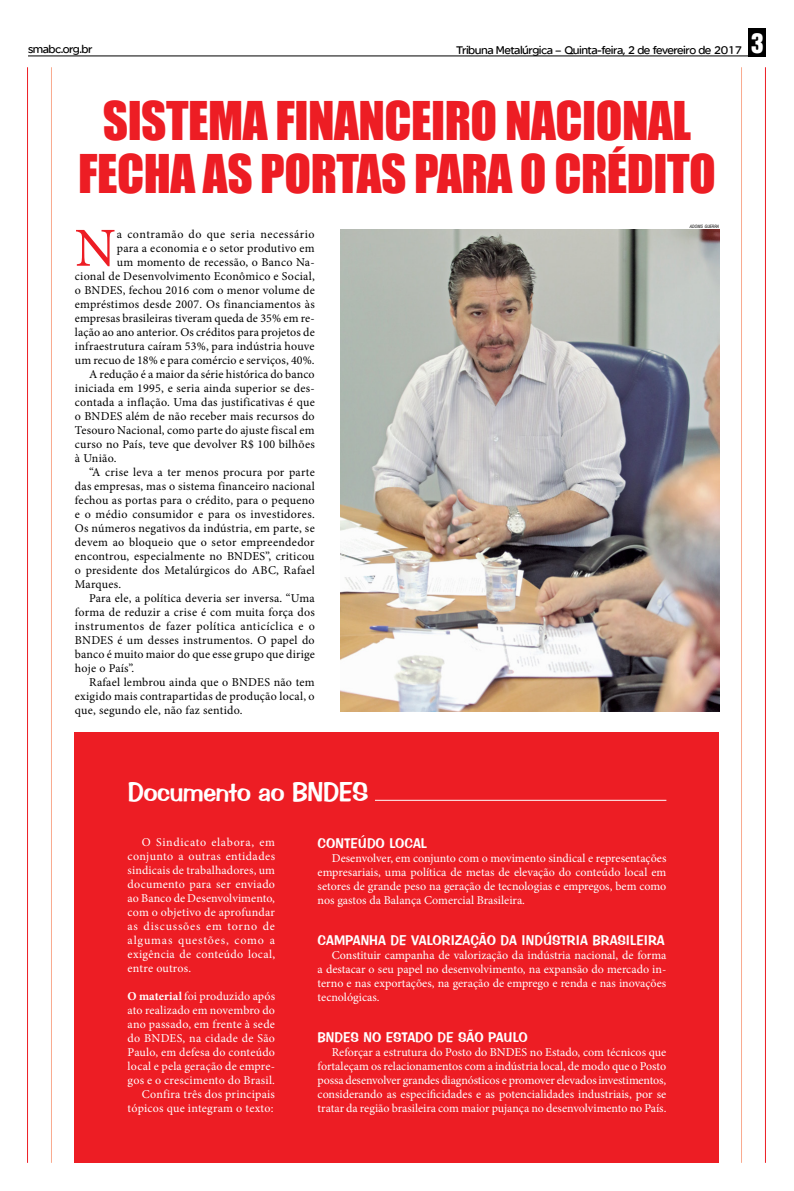
<style>
.page{position:relative;width:794px;height:1191px;background:#fff}
.page>*{position:absolute;margin:0;border:0;box-sizing:border-box;transform-origin:0 0}
.t1{font:55.1px "Minion Pro";color:#ed1d24}
.t2{font:49px/53px "Impact";letter-spacing:-.01em;color:#ed1d24;text-align:center}
.t3{font:27px "Impress BT";letter-spacing:-.03em;color:#fff}
.t4{font:14px "Impress BT";color:#fff}
.t5{font:12px "Minion Pro";letter-spacing:.02em;color:#000}
.t6{font:12px/14px "Minion Pro";letter-spacing:.01em;color:#fff;text-align:justify}
.t7{font:12px "SE Optimist Semi";letter-spacing:-.04em;color:#000}
.t8{font:12px "Minion Pro";letter-spacing:.04em;color:#000}
.t9{font:12px "Minion Pro";letter-spacing:.045em;color:#000}
.t10{font:italic condensed 4.4px "Swiss 721 BT";color:#000}
.s1{font-family:"Helvetica Inserat";font-size:25px;color:#fff}
.s2{font-weight:700}
</style>
<div class="page">
<div style="left:75px;top:733px;width:644px;height:429px;background:#ed1d24"></div>
<hr style="left:28px;top:55px;width:738px;height:1px;background:#000">
<div style="left:749px;top:28px;width:17px;height:28px;background:#000"></div>
<hr style="left:27px;top:67px;width:1px;height:1095px;background:#ed1d24">
<hr style="left:51px;top:67px;width:1px;height:1095px;background:#f9aa8f">
<hr style="left:765px;top:67px;width:1px;height:1095px;background:#ed1d24">
<hr style="left:741px;top:67px;width:1px;height:1095px;background:#f9aa8f">
<hr style="left:375px;top:800px;width:291px;height:1px;background:#fff">
<img style="left:340px;top:229px;width:379px;height:482px">
<p class="t7" style="left:28px;top:42px;width:66px">smabc.org.br</p>
<p class="t7" style="left:456px;top:43px;width:309px">Tribuna Metalúrgica – Quinta-feira, 2 de fevereiro de 2017 <span class="s1">3</span></p>
<h2 class="t2" style="left:78px;top:93px;width:639px">SISTEMA FINANCEIRO NACIONAL<br>FECHA AS PORTAS PARA O CRÉDITO</h2>
<p class="t10" style="left:690px;top:224px;width:31px">ADONIS GUERRA</p>
<h1 class="t1" style="left:75px;top:211px;width:42px">N</h1>
<p class="t9" style="left:117px;top:226px;width:199px">a contramão do que seria necessário</p>
<p class="t5" style="left:117px;top:240px;width:199px">para a economia e o setor produtivo em</p>
<p class="t5" style="left:117px;top:254px;width:199px">um momento de recessão, o Banco Na-</p>
<p class="t5" style="left:75px;top:268px;width:241px">cional de Desenvolvimento Econômico e Social,</p>
<p class="t5" style="left:75px;top:282px;width:241px">o BNDES, fechou 2016 com o menor volume de</p>
<p class="t5" style="left:75px;top:296px;width:241px">empréstimos desde 2007. Os financiamentos às</p>
<p class="t5" style="left:75px;top:310px;width:241px">empresas brasileiras tiveram queda de 35% em re-</p>
<p class="t5" style="left:75px;top:324px;width:241px">lação ao ano anterior. Os créditos para projetos de</p>
<p class="t5" style="left:75px;top:338px;width:241px">infraestrutura caíram 53%, para indústria houve</p>
<p class="t5" style="left:75px;top:352px;width:241px">um recuo de 18% e para comércio e serviços, 40%.</p>
<p class="t5" style="left:89px;top:366px;width:227px">A redução é a maior da série histórica do banco</p>
<p class="t5" style="left:75px;top:380px;width:241px">iniciada em 1995, e seria ainda superior se des-</p>
<p class="t5" style="left:75px;top:394px;width:241px">contada a inflação. Uma das justificativas é que</p>
<p class="t5" style="left:75px;top:408px;width:241px">o BNDES além de não receber mais recursos do</p>
<p class="t5" style="left:75px;top:422px;width:241px">Tesouro Nacional, como parte do ajuste fiscal em</p>
<p class="t5" style="left:75px;top:436px;width:241px">curso no País, teve que devolver R$ 100 bilhões</p>
<p class="t5" style="left:75px;top:450px;width:43px">à União.</p>
<p class="t5" style="left:89px;top:464px;width:227px">“A crise leva a ter menos procura por parte</p>
<p class="t5" style="left:75px;top:478px;width:241px">das empresas, mas o sistema financeiro nacional</p>
<p class="t5" style="left:75px;top:492px;width:241px">fechou as portas para o crédito, para o pequeno</p>
<p class="t5" style="left:75px;top:506px;width:241px">e o médio consumidor e para os investidores.</p>
<p class="t5" style="left:75px;top:520px;width:241px">Os números negativos da indústria, em parte, se</p>
<p class="t5" style="left:75px;top:534px;width:241px">devem ao bloqueio que o setor empreendedor</p>
<p class="t5" style="left:75px;top:548px;width:241px">encontrou, especialmente no BNDES”, criticou</p>
<p class="t5" style="left:75px;top:562px;width:241px">o presidente dos Metalúrgicos do ABC, Rafael</p>
<p class="t5" style="left:75px;top:576px;width:48px">Marques.</p>
<p class="t5" style="left:89px;top:590px;width:227px">Para ele, a política deveria ser inversa. “Uma</p>
<p class="t5" style="left:75px;top:604px;width:241px">forma de reduzir a crise é com muita força dos</p>
<p class="t8" style="left:75px;top:618px;width:241px">instrumentos de fazer política anticíclica e o</p>
<p class="t5" style="left:75px;top:632px;width:241px">BNDES é um desses instrumentos. O papel do</p>
<p class="t5" style="left:75px;top:646px;width:241px">banco é muito maior do que esse grupo que dirige</p>
<p class="t5" style="left:75px;top:660px;width:61px">hoje o País”.</p>
<p class="t5" style="left:89px;top:674px;width:227px">Rafael lembrou ainda que o BNDES não tem</p>
<p class="t5" style="left:75px;top:688px;width:241px">exigido mais contrapartidas de produção local, o</p>
<p class="t5" style="left:75px;top:702px;width:169px">que, segundo ele, não faz sentido.</p>
<h3 class="t3" style="left:128px;top:775px;width:242px">Documento ao BNDES</h3>
<p class="t6" style="left:128px;top:835px;width:149px;text-indent:14px">O Sindicato elabora, em conjunto a outras entidades sindicais de trabalhadores, um documento para ser enviado ao Banco de Desenvolvimento, com o objetivo de aprofundar as discussões em torno de algumas questões, como a exigência de conteúdo local, entre outros.</p>
<p class="t6" style="left:128px;top:989px;width:149px;text-align:right"><span class="s2">O material</span> foi produzido após ato realizado em novembro do ano passado, em frente à sede do BNDES, na cidade de São<br>Paulo, em defesa do conteúdo local e pela geração de empre&shy;gos e o crescimento do Brasil.<br>Confira três dos principais tópicos que integram o texto:</p>
<p class="t4" style="left:317px;top:834px;width:36px">CONTEÚDO</p>
<p class="t4" style="left:389px;top:834px;width:9px">LOCAL</p>
<p class="t6" style="left:317px;top:851px;width:350px;text-indent:14px">Desenvolver, em conjunto com o movimento sindical e representações empresariais, uma política de metas de elevação do conteúdo local em setores de grande peso na geração de tecnologias e empregos, bem como nos gastos da Balança Comercial Brasileira.</p>
<p class="t4" style="left:317px;top:931px;width:110px">CAMPANHA DE VALORI</p>
<p class="t4" style="left:455px;top:931px;width:114px">ZAÇÃO DA INDÚSTRIA</p>
<p class="t4" style="left:592px;top:931px;width:41px">BRASILEIRA</p>
<p class="t6" style="left:317px;top:948px;width:350px;text-indent:14px">Constituir campanha de valorização da indústria nacional, de forma a destacar o seu papel no desenvolvimento, na expansão do mercado in&shy;terno e nas exportações, na geração de emprego e renda e nas inovações tecnológicas.</p>
<p class="t4" style="left:317px;top:1028px;width:93px">BNDES NO ESTADO</p>
<p class="t4" style="left:437px;top:1028px;width:60px">DE SÃO PAULO</p>
<p class="t6" style="left:317px;top:1045px;width:350px;text-indent:14px">Reforçar a estrutura do Posto do BNDES no Estado, com técnicos que fortaleçam os relacionamentos com a indústria local, de modo que o Posto possa desenvolver grandes diagnósticos e promover elevados investimentos, considerando as especificidades e as potencialidades industriais, por se tratar da região brasileira com maior pujança no desenvolvimento no País.</p>
</div>
